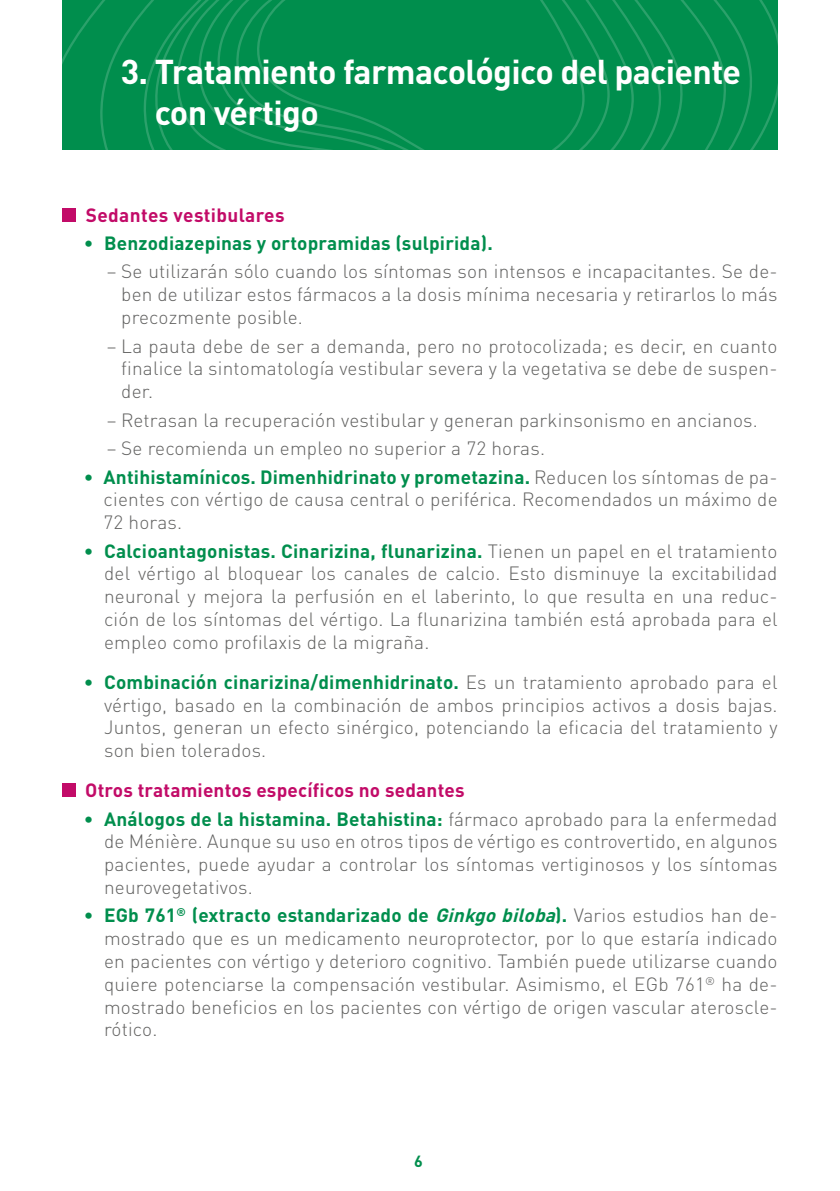
<style>
.page{position:relative;width:840px;height:1191px;background:#fff}
.page>*{position:absolute;margin:0;border:0;box-sizing:border-box;transform-origin:0 0}
.t1{font:700 34px/40.8px "DIN Pro";letter-spacing:-.02em;color:#fff}
.t2{font:300 19px/22.8px "DIN Pro";letter-spacing:.01em;color:#616160;text-align:justify}
.t3{font:700 19px "DIN Pro";letter-spacing:.01em;color:#c20b68}
.t4{font:700 19px "DIN Pro";letter-spacing:.01em;color:#008e4d}
.t5{font:700 16px "DIN Pro";color:#008e4d}
.s1{font-weight:300}
.s2{color:#008e4d}
.s3{font-weight:700;color:#008e4d}
.s4{font-weight:700;font-style:italic;color:#008e4d}
</style>
<div class="page">
<svg style="left:62px;top:0;width:715px;height:149px;background:#038f4f"></svg>
<div style="left:62px;top:208px;width:14px;height:13px;background:#c20b68"></div>
<div style="left:62px;top:783px;width:14px;height:14px;background:#c20b68"></div>
<h1 class="t1" style="left:155px;top:47px;width:587px;text-indent:-34px">3. Tratamiento farmacológico del paciente con vértigo</h1>
<p class="t3" style="left:86px;top:199px;width:200px">Sedantes vestibulares</p>
<p class="t4" style="left:83px;top:227px;width:410px"><span class="s1">•</span> Benzodiazepinas y ortopramidas (sulpirida).</p>
<p class="t2" style="left:121px;top:258px;width:657px;text-indent:-15px">– Se utilizarán sólo cuando los síntomas son intensos e incapacitantes. Se de&shy;ben de utilizar estos fármacos a la dosis mínima necesaria y retirarlos lo más precozmente posible.</p>
<p class="t2" style="left:121px;top:333px;width:657px;text-indent:-15px">– La pauta debe de ser a demanda, pero no protocolizada; es decir, en cuanto finalice la sintomatología vestibular severa y la vegetativa se debe de suspen&shy;der.</p>
<p class="t2" style="left:107px;top:407px;width:652px">– Retrasan la recuperación vestibular y generan parkinsonismo en ancianos.</p>
<p class="t2" style="left:107px;top:435px;width:439px">– Se recomienda un empleo no superior a 72 horas.</p>
<p class="t2" style="left:104px;top:464px;width:675px;text-indent:-20px"><span class="s2">•</span> <span class="s3">Antihistamínicos. Dimenhidrinato y prometazina.</span> Reducen los síntomas de pa&shy;cientes con vértigo de causa central o periférica. Recomendados un máximo de 72 horas.</p>
<p class="t2" style="left:104px;top:538px;width:674px;text-indent:-21px"><span class="s2">•</span> <span class="s3">Calcioantagonistas. Cinarizina, flunarizina.</span> Tienen un papel en el tratamiento del vértigo al bloquear los canales de calcio. Esto disminuye la excitabilidad neuronal y mejora la perfusión en el laberinto, lo que resulta en una reduc&shy;ción de los síntomas del vértigo. La flunarizina también está aprobada para el empleo como profilaxis de la migraña.</p>
<p class="t2" style="left:104px;top:669px;width:674px;text-indent:-21px"><span class="s2">•</span> <span class="s3">Combinación cinarizina/dimenhidrinato.</span> Es un tratamiento aprobado para el vértigo, basado en la combinación de ambos principios activos a dosis bajas.<br>Juntos, generan un efecto sinérgico, potenciando la eficacia del tratamiento y son bien tolerados.</p>
<p class="t3" style="left:85px;top:774px;width:380px">Otros tratamientos específicos no sedantes</p>
<p class="t2" style="left:104px;top:805px;width:674px;text-indent:-21px"><span class="s2">•</span> <span class="s3">Análogos de la histamina. Betahistina:</span> fármaco aprobado para la enfermedad de Ménière. Aunque su uso en otros tipos de vértigo es controvertido, en algunos pacientes, puede ayudar a controlar los síntomas vertiginosos y los síntomas neurovegetativos.</p>
<p class="t2" style="left:104px;top:902px;width:674px;text-indent:-21px"><span class="s2">•</span> <span class="s3">EGb 761</span><sup>®</sup> <span class="s3">(extracto estandarizado de</span> <span class="s4">Ginkgobiloba</span><span class="s3">).</span> Varios estudios han de&shy;mostrado que es un medicamento neuroprotector, por lo que estaría indicado en pacientes con vértigo y deterioro cognitivo. También puede utilizarse cuando quiere potenciarse la compensación vestibular. Asimismo, el EGb 761<sup>®</sup> ha de&shy;mostrado beneficios en los pacientes con vértigo de origen vascular ateroscle&shy;rótico.</p>
<p class="t5" style="left:414px;top:1148px;width:10px">6</p>
</div>
